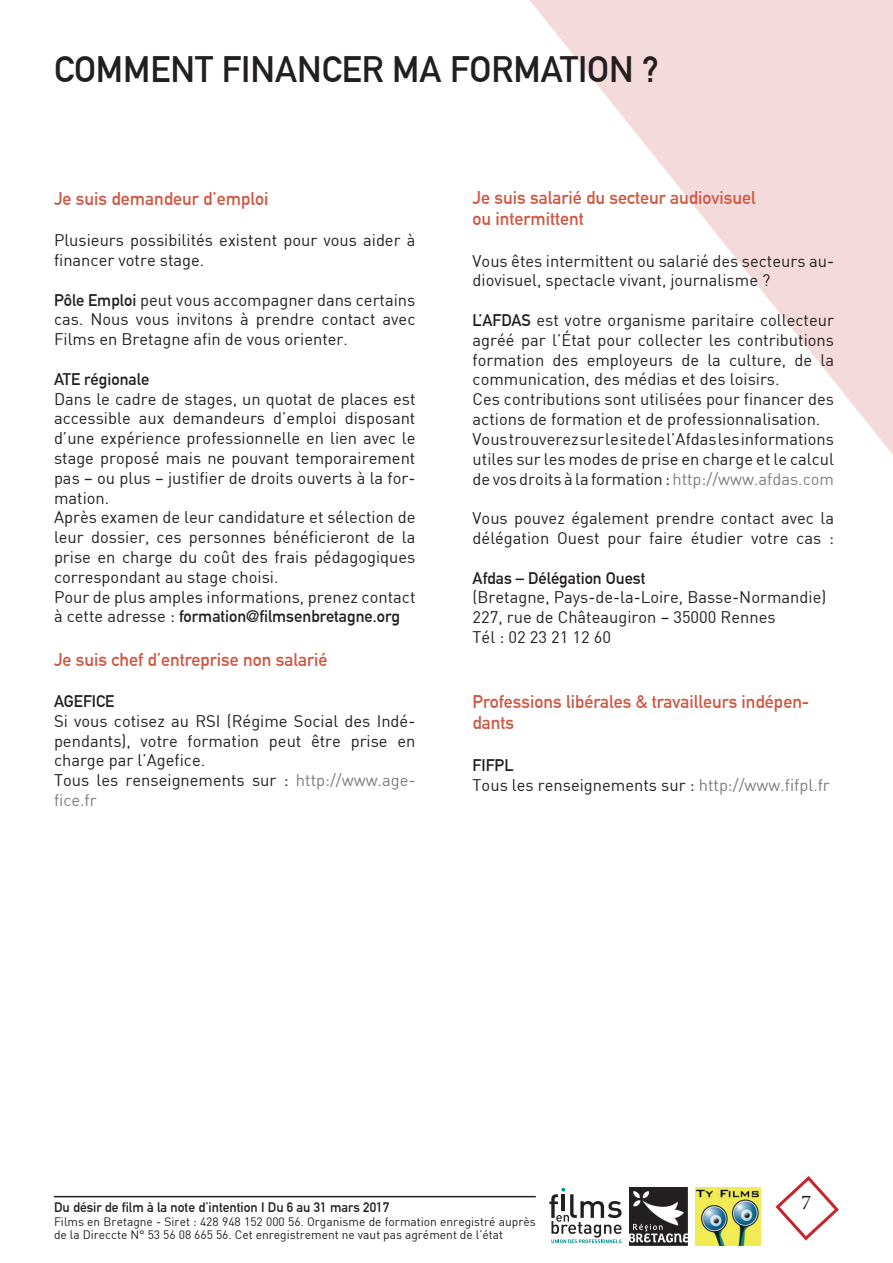
<style>
.page{position:relative;width:893px;height:1263px;background:#fff}
.page>*{position:absolute;margin:0;border:0;box-sizing:border-box;transform-origin:0 0}
.t1{font:700 36px "DIN Alternate";color:#231f20}
.t2{font:21px "Minion Pro";color:#231f20}
.t3{font:700 18px/21.6px "DIN Alternate";color:#d15743}
.t4{font:16.5px/19.8px "DIN";color:#231f20}
.t5{font:700 16.5px "DIN Alternate";color:#231f20}
.t6{font:700 13.5px "DIN Alternate";color:#231f20}
.t7{font:12px/13.5px "DIN";color:#231f20}
.s1{font-family:"DIN Alternate";font-weight:700}
.s2{font-family:"DIN";font-weight:400}
.s3{color:#7c7e81}
</style>
<div class="page">
<svg style="left:775px;top:1176px;width:64px;height:65px"></svg>
<hr style="left:54px;top:1196px;width:482px;height:1px;background:#231f20">
<svg style="left:549px;top:1188px;width:73px;height:55px"></svg>
<img style="left:629px;top:1188px;width:58px;height:57px">
<img style="left:695px;top:1188px;width:65px;height:57px">
<svg style="left:530px;top:0;width:363px;height:455px;fill:#f7e1e2"></svg>
<h1 class="t1" style="left:54px;top:42px;width:607px">COMMENT FINANCER MA FORMATION ?</h1>
<p class="t3" style="left:54px;top:186px;width:216px">Je suis demandeur d’emploi</p>
<p class="t4" style="left:54px;top:230px;width:363px">Plusieurs possibilités existent pour vous aider à financer votre stage.</p>
<p class="t4" style="left:54px;top:289px;width:363px;text-align:justify"><span class="s1">Pôle Emploi</span> peut vous accompagner dans certains cas. Nous vous invitons à prendre contact avec Films en Bretagne afin de vous orienter.</p>
<p class="t5" style="left:54px;top:366px;width:97px">ATE régionale</p>
<p class="t4" style="left:54px;top:388px;width:363px">Dans le cadre de stages, un quotat de places est accessible aux demandeurs d’emploi disposant d’une expérience professionnelle en lien avec le stage proposé mais ne pouvant temporairement pas – ou plus – justifier de droits ouverts à la for&shy;mation.<br>Après examen de leur candidature et sélection de leur dossier, ces personnes bénéficieront de la prise en charge du coût des frais pédagogiques correspondant au stage choisi.<br>Pour de plus amples informations, prenez contact</p>
<p class="t5" style="left:54px;top:604px;width:347px"><span class="s2">à cette adresse :</span> formation@filmsenbretagne.org</p>
<p class="t3" style="left:54px;top:647px;width:275px">Je suis chef d’entreprise non salarié</p>
<p class="t5" style="left:54px;top:689px;width:62px">AGEFICE</p>
<p class="t4" style="left:54px;top:711px;width:363px">Si vous cotisez au RSI (Régime Social des Indé&shy;pendants), votre formation peut être prise en charge par l’Agefice.<br>Tous les renseignements sur : <span class="s3">http://www.age&shy;fice.fr</span></p>
<p class="t3" style="left:473px;top:185px;width:285px">Je suis salarié du secteur audiovisuel ou intermittent</p>
<p class="t4" style="left:473px;top:250px;width:363px">Vous êtes intermittent ou salarié des secteurs au&shy;diovisuel, spectacle vivant, journalisme ?</p>
<p class="t4" style="left:473px;top:310px;width:363px"><span class="s1">L’AFDAS</span> est votre organisme paritaire collecteur agréé par l’État pour collecter les contributions formation des employeurs de la culture, de la communication, des médias et des loisirs.<br>Ces contributions sont utilisées pour financer des actions de formation et de professionnalisation.<br>Vous trouverez sur le site de l’Afdas les informations utiles sur les modes de prise en charge et le calcul de vos droits à la formation : <span class="s3">http://www.afdas.com</span></p>
<p class="t4" style="left:473px;top:508px;width:363px">Vous pouvez également prendre contact avec la délégation Ouest pour faire étudier votre cas :</p>
<p class="t5" style="left:473px;top:565px;width:174px">Afdas – Délégation Ouest</p>
<p class="t4" style="left:473px;top:587px;width:355px">(Bretagne, Pays-de-la-Loire, Basse-Normandie)<br>227, rue de Châteaugiron – 35000 Rennes<br>Tél : 02 23 21 12 60</p>
<p class="t3" style="left:473px;top:689px;width:338px">Professions libérales &amp; travailleurs indépen&shy;dants</p>
<p class="t5" style="left:473px;top:752px;width:42px">FIFPL</p>
<p class="t4" style="left:473px;top:774px;width:359px">Tous les renseignements sur : <span class="s3">http://www.fifpl.fr</span></p>
<p class="t6" style="left:54px;top:1197px;width:337px">Du désir de film à la note d’intention I Du 6 au 31 mars 2017</p>
<p class="t2" style="left:801px;top:1188px;width:12px">7</p>
<p class="t7" style="left:54px;top:1214px;width:483px">Films en Bretagne - Siret : 428 948 152 000 56. Organisme de formation enregistré auprès de la Direccte N° 53 56 08 665 56. Cet enregistrement ne vaut pas agrément de l’état</p>
</div>
